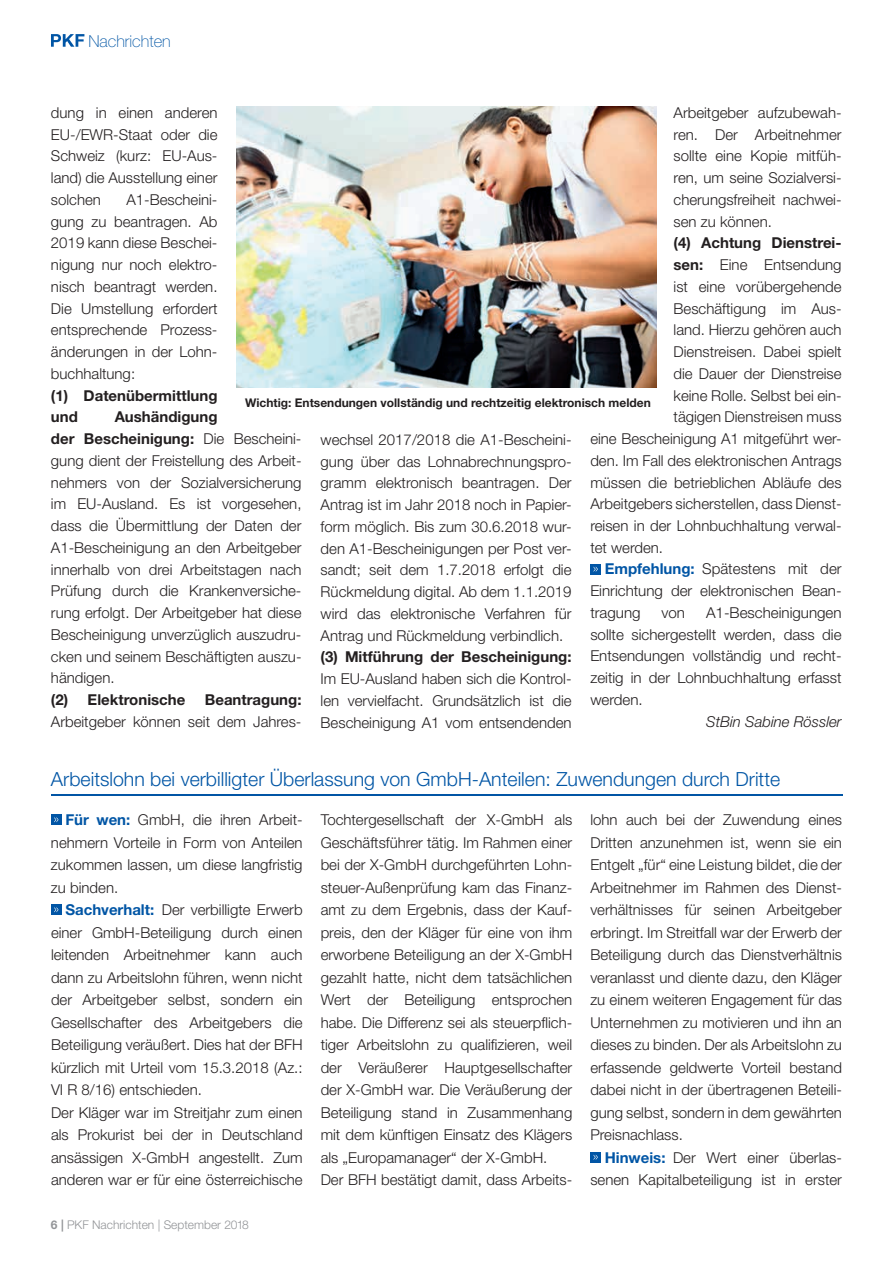
<style>
.page{position:relative;width:893px;height:1263px;background:#fff}
.page>*{position:absolute;margin:0;border:0;box-sizing:border-box;transform-origin:0 0}
.t1{font:300 19.5px "Helvetica Neue LT";color:#0155a5}
.t2{font:100 16.5px "Helvetica Neue LT";color:#0155a5}
.t3{font:300 15px/22.5px "Helvetica Neue LT";color:#231f20;text-align:justify}
.t4{font:700 15px/21.8px "Helvetica Neue LT";color:#231f20}
.t5{font:italic 300 15px "Helvetica Neue LT";color:#231f20}
.t6{font:700 12px "Helvetica Neue LT";color:#231f20}
.t7{font:300 12px "Helvetica Neue LT";color:#939598}
.s1{font-weight:700}
.s2{font-weight:700;color:#0155a5}
</style>
<div class="page">
<hr style="left:51px;top:795px;width:791px;height:1px;background:#0155a5">
<div style="left:51px;top:814px;width:11px;height:11px;background:#0155a5"></div>
<svg style="left:54px;top:817px;width:4px;height:5px"></svg>
<div style="left:51px;top:904px;width:11px;height:11px;background:#0155a5"></div>
<svg style="left:54px;top:907px;width:4px;height:5px"></svg>
<div style="left:590px;top:1152px;width:11px;height:11px;background:#0155a5"></div>
<svg style="left:593px;top:1155px;width:5px;height:5px"></svg>
<div style="left:590px;top:564px;width:11px;height:10px;background:#0155a5"></div>
<svg style="left:593px;top:567px;width:5px;height:5px"></svg>
<img style="left:236px;top:107px;width:421px;height:280px">
<svg style="left:51px;top:34px;width:33px;height:13px"></svg>
<p class="t2" style="left:88px;top:35px;width:84px">Nachrichten</p>
<p class="t3" style="left:51px;top:103px;width:168px;line-height:21.8px">dung in einen anderen EU-/EWR-Staat oder die Schweiz (kurz: EU-Aus&shy;land) die Ausstellung einer solchen</p>
<p class="t3" style="left:673px;top:103px;width:170px;line-height:21.8px">Arbeitgeber aufzubewah&shy;ren. Der Arbeitnehmer sollte eine Kopie mitfüh&shy;ren, um seine Sozialversi&shy;cherungsfreiheit nachwei&shy;sen zu können.</p>
<p class="t4" style="left:673px;top:234px;width:169px">(4) Achtung Dienstrei-</p>
<p class="t3" style="left:673px;top:255px;width:170px"><span class="s1">sen:</span> Eine Entsendung</p>
<p class="t3" style="left:673px;top:277px;width:169px">ist eine vorübergehende</p>
<p class="t3" style="left:673px;top:299px;width:169px">Beschäftigung im Aus-</p>
<p class="t3" style="left:673px;top:321px;width:169px">land. Hierzu gehören auch</p>
<p class="t3" style="left:673px;top:342px;width:169px">Dienstreisen. Dabei spielt</p>
<p class="t3" style="left:673px;top:364px;width:170px">die Dauer der Dienstreise</p>
<p class="t3" style="left:673px;top:386px;width:169px">keine Rolle. Selbst bei ein-</p>
<p class="t3" style="left:673px;top:408px;width:170px">tägigen Dienstreisen muss</p>
<p class="t3" style="left:590px;top:429px;width:253px">eine Bescheinigung A1 mitgeführt wer-</p>
<p class="t3" style="left:590px;top:451px;width:253px">den. Im Fall des elektronischen Antrags</p>
<p class="t3" style="left:590px;top:473px;width:253px">müssen die betrieblichen Abläufe des</p>
<p class="t3" style="left:590px;top:495px;width:253px">Arbeitgebers sicherstellen, dass Dienst-</p>
<p class="t3" style="left:590px;top:516px;width:253px">reisen in der Lohnbuchhaltung verwal-</p>
<p class="t3" style="left:590px;top:538px;width:74px">tet werden.</p>
<p class="t3" style="left:605px;top:560px;width:238px"><span class="s2">Empfehlung:</span> Spätestens mit der</p>
<p class="t3" style="left:590px;top:582px;width:253px">Einrichtung der elektronischen Bean-</p>
<p class="t3" style="left:590px;top:603px;width:52px">tragung</p>
<p class="t3" style="left:661px;top:603px;width:25px">von</p>
<p class="t3" style="left:51px;top:190px;width:168px;line-height:21.8px;text-indent:75px">A1-Bescheini&shy;gung zu beantragen. Ab 2019 kann diese Beschei&shy;nigung nur noch elektro&shy;nisch beantragt werden.<br>Die Umstellung erfordert entsprechende Prozess&shy;änderungen in der Lohn&shy;buchhaltung:</p>
<p class="t4" style="left:51px;top:386px;width:168px">(1) Datenübermittlung und</p>
<p class="t6" style="left:245px;top:399px;width:407px">Wichtig: Entsendungen vollständig und rechtzeitig elektronisch melden</p>
<p class="t3" style="left:51px;top:408px;width:252px;line-height:21.8px;text-align:left;text-indent:64px"><span class="s1">Aushändigung<br>der Bescheinigung:</span> Die Bescheini&shy;gung dient der Freistellung des Arbeit&shy;nehmers von der Sozialversicherung im EU-Ausland. Es ist vorgesehen, dass die Übermittlung der Daten der A1-Bescheinigung an den Arbeitgeber innerhalb von drei Arbeitstagen nach Prüfung durch die Krankenversiche&shy;rung erfolgt. Der Arbeitgeber hat diese Bescheinigung unverzüglich auszudru&shy;cken und seinem Beschäftigten auszu&shy;händigen.</p>
<p class="t4" style="left:51px;top:690px;width:136px">(2) Elektronische</p>
<p class="t4" style="left:205px;top:690px;width:98px">Beantragung:</p>
<p class="t3" style="left:51px;top:712px;width:252px">Arbeitgeber können seit dem Jahres-</p>
<p class="t3" style="left:321px;top:430px;width:252px;line-height:21.8px">wechsel 2017/2018 die A1-Bescheini&shy;gung über das Lohnabrechnungspro&shy;gramm elektronisch beantragen. Der Antrag ist im Jahr 2018 noch in Papier&shy;form möglich. Bis zum 30.6.2018 wur&shy;den A1-Bescheinigungen per Post ver&shy;sandt; seit dem 1.7.2018 erfolgt die Rückmeldung digital. Ab dem 1.1.2019 wird das elektronische Verfahren für Antrag und Rückmeldung verbindlich.</p>
<p class="t4" style="left:321px;top:648px;width:252px">(3) Mitführung der Bescheinigung:</p>
<p class="t3" style="left:321px;top:670px;width:252px;line-height:21.8px">Im EU-Ausland haben sich die Kontrol&shy;len vervielfacht. Grundsätzlich ist die Bescheinigung A1 vom entsendenden</p>
<p class="t3" style="left:590px;top:604px;width:253px;line-height:21.8px;text-indent:116px">A1-Bescheinigungen sollte sichergestellt werden, dass die Entsendungen vollständig und recht&shy;zeitig in der Lohnbuchhaltung erfasst werden.</p>
<p class="t5" style="left:706px;top:716px;width:137px">StBin Sabine Rössler</p>
<h1 class="t1" style="left:51px;top:772px;width:731px">Arbeitslohn bei verbilligter Überlassung von GmbH-Anteilen: Zuwendungen durch Dritte</h1>
<p class="t3" style="left:51px;top:810px;width:253px;text-indent:14px"><span class="s2">Für wen:</span> GmbH, die ihren Arbeit&shy;nehmern Vorteile in Form von Anteilen zukommen lassen, um diese langfristig zu binden.</p>
<p class="t3" style="left:51px;top:900px;width:253px;text-align:left;text-indent:14px"><span class="s2">Sachverhalt:</span> Der verbilligte Erwerb einer GmbH-Beteiligung durch einen leitenden Arbeitnehmer kann auch dann zu Arbeitslohn führen, wenn nicht der Arbeitgeber selbst, sondern ein Gesellschafter des Arbeitgebers die Beteiligung veräußert. Dies hat der BFH kürzlich mit Urteil vom 15.3.2018 (Az.:<br>VI R 8/16) entschieden.<br>Der Kläger war im Streitjahr zum einen als Prokurist bei der in Deutschland ansässigen X-GmbH angestellt. Zum anderen war er für eine österreichische</p>
<p class="t3" style="left:321px;top:810px;width:253px;text-align:left">Tochtergesellschaft der X-GmbH als Geschäftsführer tätig. Im Rahmen einer bei der X-GmbH durchgeführten Lohn&shy;steuer-Außenprüfung kam das Finanz&shy;amt zu dem Ergebnis, dass der Kauf&shy;preis, den der Kläger für eine von ihm erworbene Beteiligung an der X-GmbH gezahlt hatte, nicht dem tatsächlichen Wert der Beteiligung entsprochen habe. Die Differenz sei als steuerpflich&shy;tiger Arbeitslohn zu qualifizieren, weil der Veräußerer Hauptgesellschafter der X-GmbH war. Die Veräußerung der Beteiligung stand in Zusammenhang mit dem künftigen Einsatz des Klägers als „Europamanager“ der X-GmbH.<br>Der BFH bestätigt damit, dass Arbeits-</p>
<p class="t3" style="left:590px;top:810px;width:253px">lohn auch bei der Zuwendung eines Dritten anzunehmen ist, wenn sie ein Entgelt „für“ eine Leistung bildet, die der Arbeitnehmer im Rahmen des Dienst&shy;verhältnisses für seinen Arbeitgeber erbringt. Im Streitfall war der Erwerb der Beteiligung durch das Dienstverhältnis veranlasst und diente dazu, den Kläger zu einem weiteren Engagement für das Unternehmen zu motivieren und ihn an dieses zu binden. Der als Arbeitslohn zu erfassende geldwerte Vorteil bestand dabei nicht in der übertragenen Beteili&shy;gung selbst, sondern in dem gewährten Preisnachlass.</p>
<p class="t3" style="left:590px;top:1148px;width:253px;text-align:right"><span class="s2">Hinweis:</span> Der Wert einer überlas&shy;senen Kapitalbeteiligung ist in erster</p>
<p class="t7" style="left:51px;top:1220px;width:199px"><span class="s1">6 |</span> PKF Nachrichten | September 2018</p>
</div>
